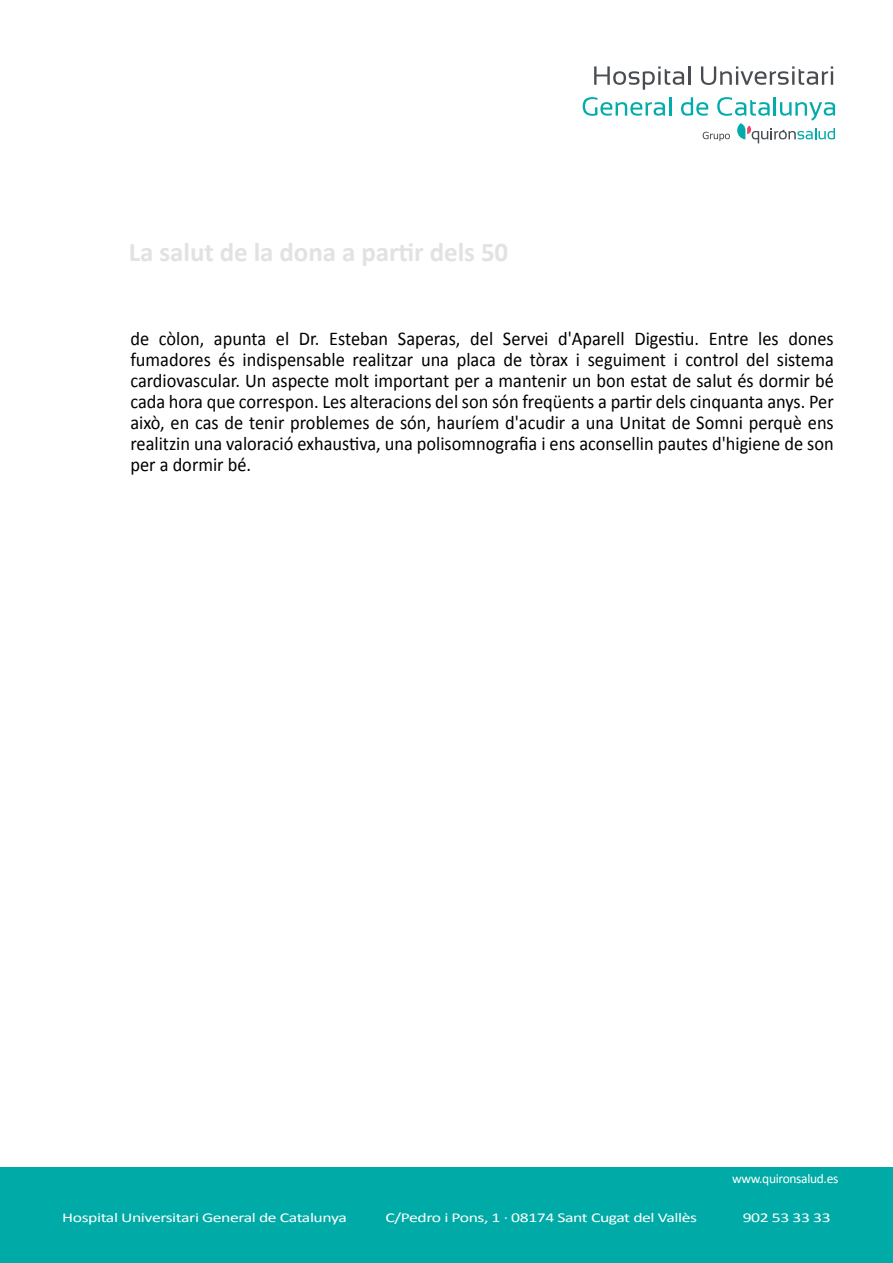
<style>
.page{position:relative;width:893px;height:1263px;background:#fff}
.page>*{position:absolute;margin:0;border:0;box-sizing:border-box;transform-origin:0 0}
.t1{font:700 27px "Calibri";letter-spacing:-.005em;color:rgb(158 158 158/.3)}
.t2{font:19.5px/21px "Calibri";color:#000;text-align:justify;scale:.94 1}
.t3{font:13.5px "Calibri";letter-spacing:-.025em;color:#fff;scale:1.31 1}
.t4{font:13.5px "Calibri";letter-spacing:-.025em;color:#fff}
</style>
<div class="page">
<div style="left:0;top:1167px;width:893px;height:96px;background:#00aaa6"></div>
<svg style="left:594px;top:66px;width:96px;height:24px"></svg>
<svg style="left:701px;top:66px;width:132px;height:19px"></svg>
<svg style="left:583px;top:97px;width:88px;height:19px"></svg>
<svg style="left:681px;top:97px;width:154px;height:46px"></svg>
<h1 class="t1" style="left:129px;top:235px;width:381px">La salut de la dona a partir dels 50</h1>
<p class="t2" style="left:130px;top:328px;width:750px">de còlon, apunta el Dr. Esteban Saperas, del Servei d'Aparell Digestiu. Entre les dones fumadores és indispensable realitzar una placa de tòrax i seguiment i control del sistema cardiovascular. Un aspecte molt important per a mantenir un bon estat de salut és dormir bé cada hora que correspon. Les alteracions del son són freqüents a partir dels cinquanta anys. Per això, en cas de tenir problemes de són, hauríem d'acudir a una Unitat de Somni perquè ens realitzin una valoració exhaustiva, una polisomnografia i ens aconsellin pautes d'higiene de son per a dormir bé.</p>
<p class="t4" style="left:732px;top:1170px;width:108px">www.quironsalud.es</p>
<p class="t3" style="left:62px;top:1209px;width:219px">Hospital Universitari General de Catalunya</p>
<p class="t3" style="left:385px;top:1209px;width:239px">C/Pedro i Pons, 1 · 08174 Sant Cugat del Vallès</p>
<p class="t3" style="left:743px;top:1209px;width:69px">902 53 33 33</p>
</div>
